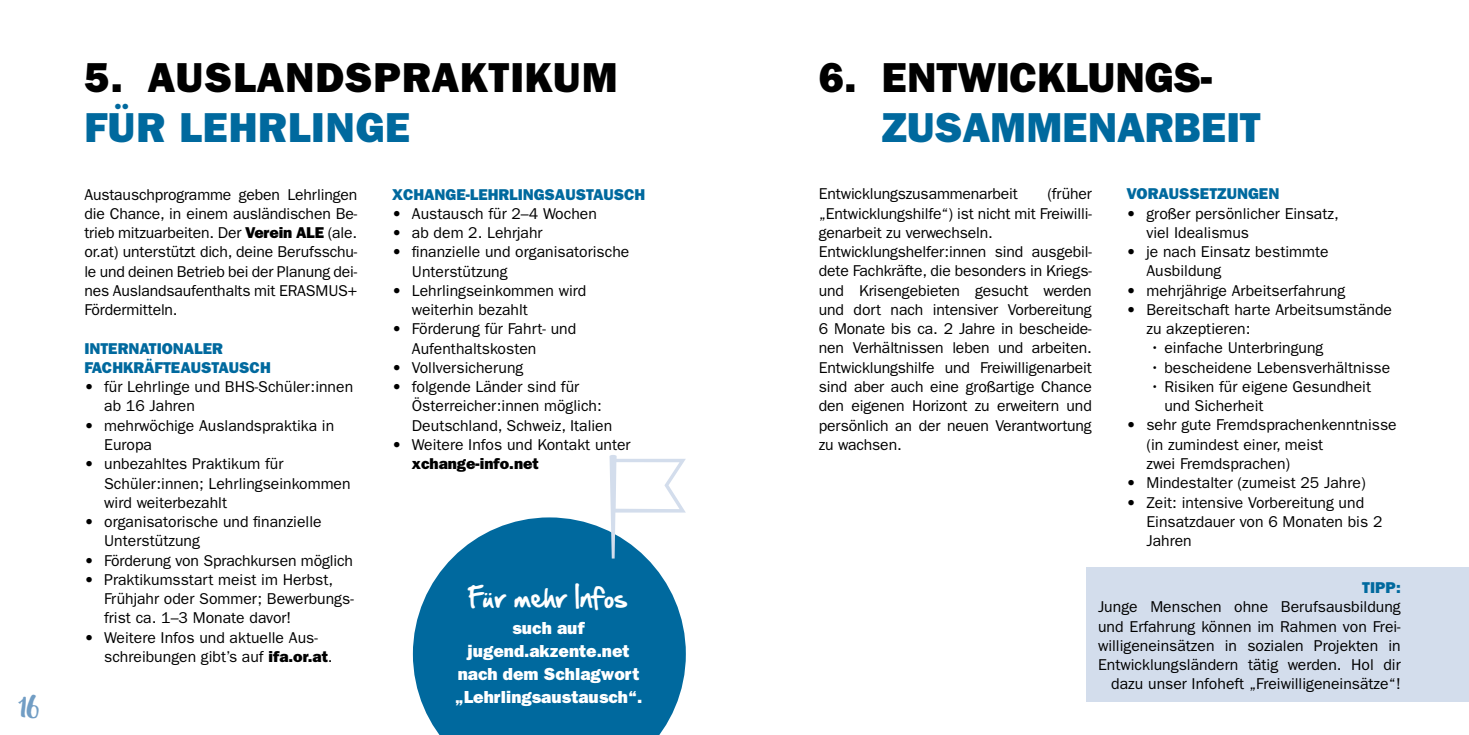
<style>
.page{position:relative;width:1469px;height:735px;background:#fff}
.page>*{position:absolute;margin:0;border:0;box-sizing:border-box;transform-origin:0 0}
.t1{font:44.8px "Debby";color:#719dc4}
.t2{font:42px "ITC Franklin Gothic Std Hvy";letter-spacing:.02em;color:#000}
.t3{font:42px "ITC Franklin Gothic Std Hvy";color:#000}
.t4{font:42px "ITC Franklin Gothic Std Hvy";color:#00699e}
.t5{font:42px "ITC Franklin Gothic Std Hvy";letter-spacing:.02em;color:#00699e}
.t6{font:24.5px "Hand Of Sean";letter-spacing:.02em;color:#fff}
.t7{font:17.5px/22.8px "ITC Franklin Gothic Std Hvy";color:#fff;text-align:center}
.t8{font:15.75px/19.2px "ITC Franklin Gothic Std";color:#000}
.t9{font:15.75px/19.2px "ITC Franklin Gothic Std Hvy";color:#00699e}
.t10{font:15.75px "ITC Franklin Gothic Std Hvy";color:#000}
.s1{font-family:"ITC Franklin Gothic Std Hvy"}
</style>
<div class="page">
<svg style="left:413px;top:517px;width:273px;height:217px;background:#207caa"></svg>
<svg style="left:609px;top:455px;width:77px;height:103px"></svg>
<div style="left:1086px;top:567px;width:382px;height:134px;background:#d3ddec"></div>
<h1 class="t1" style="left:20px;top:674px;width:21px">16</h1>
<h2 class="t2" style="left:84px;top:53px;width:535px">5. AUSLANDSPRAKTIKUM</h2>
<h2 class="t5" style="left:84px;top:103px;width:327px">FÜR LEHRLINGE</h2>
<p class="t8" style="left:84px;top:184px;width:274px;text-align:justify">Austauschprogramme geben Lehrlingen die Chance, in einem ausländischen Be&shy;trieb mitzuarbeiten. Der <span class="s1">Verein ALE</span> (ale. or.at) unterstützt dich, deine Berufsschu&shy;le und deinen Betrieb bei der Planung dei&shy;nes Auslandsaufenthalts mit ERASMUS+ Fördermitteln.</p>
<p class="t9" style="left:84px;top:338px;width:188px">INTERNATIONALER<br>FACHKRÄFTEAUSTAUSCH</p>
<p class="t8" style="left:104px;top:377px;width:250px;text-indent:-20px"><span class="s1">•</span> für Lehrlinge und BHS-Schüler:innen ab 16 Jahren</p>
<p class="t8" style="left:104px;top:415px;width:231px;text-indent:-20px"><span class="s1">•</span> mehrwöchige Auslandspraktika in<br>Europa</p>
<p class="t8" style="left:104px;top:454px;width:248px;text-indent:-20px"><span class="s1">•</span> unbezahltes Praktikum für<br>Schüler:innen; Lehrlingseinkommen wird weiterbezahlt</p>
<p class="t8" style="left:104px;top:512px;width:219px;text-indent:-20px"><span class="s1">•</span> organisatorische und finanzielle<br>Unterstützung</p>
<p class="t8" style="left:84px;top:550px;width:270px"><span class="s1">•</span> Förderung von Sprachkursen möglich</p>
<p class="t8" style="left:104px;top:569px;width:251px;text-indent:-20px"><span class="s1">•</span> Praktikumsstart meist im Herbst,<br>Frühjahr oder Sommer; Bewerbungs&shy;frist ca. 1–3 Monate davor!</p>
<p class="t8" style="left:104px;top:627px;width:230px;text-indent:-20px"><span class="s1">•</span> Weitere Infos und aktuelle Aus&shy;schreibungen gibt’s auf <span class="s1">ifa.or.at</span>.</p>
<p class="t9" style="left:392px;top:184px;width:255px">XCHANGE-LEHRLINGSAUSTAUSCH</p>
<p class="t8" style="left:392px;top:204px;width:206px"><span class="s1">•</span> Austausch für 2–4 Wochen</p>
<p class="t8" style="left:392px;top:223px;width:152px"><span class="s1">•</span> ab dem 2. Lehrjahr</p>
<p class="t8" style="left:412px;top:242px;width:219px;text-indent:-20px"><span class="s1">•</span> finanzielle und organisatorische<br>Unterstützung</p>
<p class="t8" style="left:412px;top:281px;width:176px;text-indent:-20px"><span class="s1">•</span> Lehrlingseinkommen wird weiterhin bezahlt</p>
<p class="t8" style="left:412px;top:319px;width:166px;text-indent:-20px"><span class="s1">•</span> Förderung für Fahrt- und<br>Aufenthaltskosten</p>
<p class="t8" style="left:392px;top:358px;width:133px"><span class="s1">•</span> Vollversicherung</p>
<p class="t8" style="left:412px;top:377px;width:202px;text-indent:-20px"><span class="s1">•</span> folgende Länder sind für<br>Österreicher:innen möglich:<br>Deutschland, Schweiz, Italien</p>
<p class="t8" style="left:392px;top:435px;width:240px"><span class="s1">•</span> Weitere Infos und Kontakt unter</p>
<p class="t10" style="left:412px;top:454px;width:128px">xchange-info.net</p>
<h3 class="t6" style="left:470px;top:574px;width:158px">Für mehr Infos</h3>
<p class="t7" style="left:455px;top:616px;width:189px">such auf jugend.akzente.net nach dem Schlagwort „Lehrlingsaustausch“.</p>
<h2 class="t3" style="left:819px;top:53px;width:395px">6. ENTWICKLUNGS-</h2>
<h2 class="t4" style="left:882px;top:103px;width:380px">ZUSAMMENARBEIT</h2>
<p class="t8" style="left:819px;top:184px;width:274px;text-indent:228px">(früher „Entwicklungshilfe“) ist nicht mit Freiwilli&shy;genarbeit zu verwechseln.<br>Entwicklungshelfer:innen sind ausgebil&shy;dete Fachkräfte, die besonders in Kriegs&shy;und Krisengebieten gesucht werden und dort nach intensiver Vorbereitung 6 Monate bis ca. 2 Jahre in bescheide&shy;nen Verhältnissen leben und arbeiten.<br>Entwicklungshilfe und Freiwilligenarbeit sind aber auch eine großartige Chance den eigenen Horizont zu erweitern und persönlich an der neuen Verantwortung zu wachsen.</p>
<p class="t9" style="left:1126px;top:184px;width:154px">VORAUSSETZUNGEN</p>
<p class="t8" style="left:819px;top:184px;width:200px">Entwicklungszusammenarbeit</p>
<p class="t8" style="left:1146px;top:203px;width:194px;text-indent:-20px"><span class="s1">•</span> großer persönlicher Einsatz, viel Idealismus</p>
<p class="t8" style="left:1146px;top:242px;width:184px;text-indent:-20px"><span class="s1">•</span> je nach Einsatz bestimmte<br>Ausbildung</p>
<p class="t8" style="left:1126px;top:280px;width:220px"><span class="s1">•</span> mehrjährige Arbeitserfahrung</p>
<p class="t8" style="left:1146px;top:300px;width:247px;text-indent:-20px"><span class="s1">•</span> Bereitschaft harte Arbeitsumstände zu akzeptieren:</p>
<p class="t8" style="left:1150px;top:338px;width:175px">• einfache Unterbringung</p>
<p class="t8" style="left:1150px;top:357px;width:242px">• bescheidene Lebensverhältnisse</p>
<p class="t8" style="left:1164px;top:377px;width:208px;text-indent:-14px">• Risiken für eigene Gesundheit und Sicherheit</p>
<p class="t8" style="left:1146px;top:415px;width:252px;text-indent:-20px"><span class="s1">•</span> sehr gute Fremdsprachenkenntnisse (in zumindest einer, meist<br>zwei Fremdsprachen)</p>
<p class="t8" style="left:1126px;top:473px;width:241px"><span class="s1">•</span> Mindestalter (zumeist 25 Jahre)</p>
<p class="t8" style="left:1146px;top:492px;width:237px;text-indent:-20px"><span class="s1">•</span> Zeit: intensive Vorbereitung und<br>Einsatzdauer von 6 Monaten bis 2<br>Jahren</p>
<p class="t9" style="left:1362px;top:577px;width:40px">TIPP:</p>
<p class="t8" style="left:1098px;top:597px;width:304px;text-align:right">Junge Menschen ohne Berufsausbildung und Erfahrung können im Rahmen von Frei&shy;willigeneinsätzen in sozialen Projekten in Entwicklungsländern tätig werden. Hol dir dazu unser Infoheft „Freiwilligeneinsätze“!</p>
</div>
